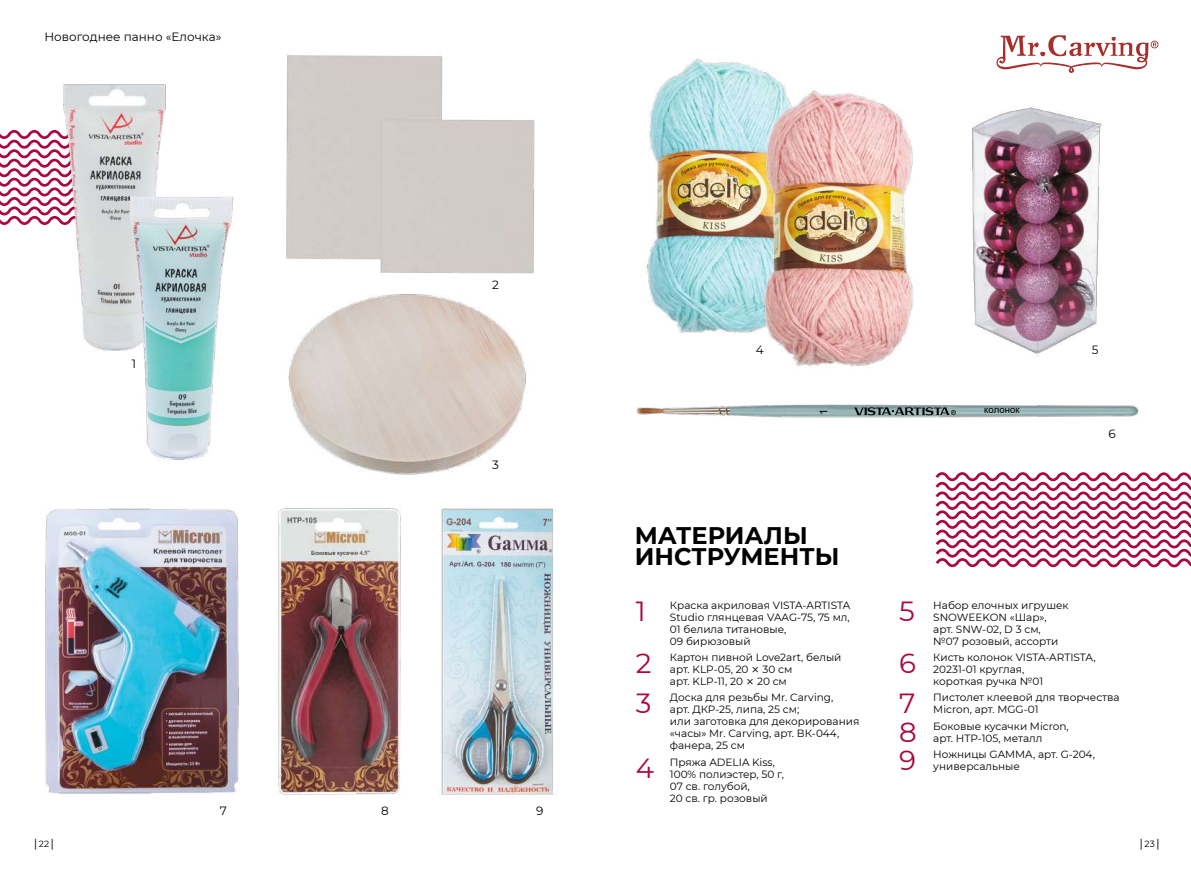
<style>
.page{position:relative;width:1191px;height:872px;background:#fff}
.page>*{position:absolute;margin:0;border:0;box-sizing:border-box;transform-origin:0 0}
.t1{font:27.6px "Montserrat";color:#ac063d}
.t2{font:700 24px/20.4px "Montserrat";color:#000}
.t3{font:12px "Montserrat";color:#000}
.t4{font:10.95px "Arial";color:#000}
.t5{font:10.5px/12px "Montserrat";color:#000}
.t6{font:9.6px "Arial";color:#000}
.t7{font:9px "Verdana";color:#000}
.s1{font-family:"Verdana"}
.s2{font-family:"Montserrat"}
</style>
<div class="page">
<img style="left:0;top:54px;width:553px;height:741px">
<img style="left:636px;top:43px;width:555px;height:525px">
<svg style="left:854px;top:407px;width:102px;height:8px"></svg>
<svg style="left:996px;top:35px;width:162px;height:38px"></svg>
<p class="t3" style="left:44px;top:29px;width:178px">Новогоднее панно «Елочка»</p>
<p class="t3" style="left:132px;top:356px;width:6px">1</p>
<p class="t3" style="left:492px;top:276px;width:8px">2</p>
<p class="t3" style="left:492px;top:457px;width:8px">3</p>
<p class="t3" style="left:220px;top:802px;width:9px">7</p>
<p class="t3" style="left:381px;top:802px;width:9px">8</p>
<p class="t3" style="left:536px;top:802px;width:9px">9</p>
<p class="t3" style="left:755px;top:341px;width:9px">4</p>
<p class="t3" style="left:1091px;top:341px;width:8px">5</p>
<p class="t4" style="left:816px;top:415px;width:8px;rotate:-90deg">1</p>
<p class="t6" style="left:984px;top:403px;width:37px">колонок</p>
<h2 class="t2" style="left:635px;top:524px;width:206px">МАТЕРИАЛЫ<br>ИНСТРУМЕНТЫ</h2>
<p class="t3" style="left:1108px;top:425px;width:9px">6</p>
<h1 class="t1" style="left:636px;top:592px;width:11px">1</h1>
<p class="t5" style="left:670px;top:599px;width:182px">Краска акриловая VISTA-ARTISTA<br>Studio глянцевая VAAG-75, 75 мл,<br>01 белила титановые,<br>09 бирюзовый</p>
<h1 class="t1" style="left:636px;top:644px;width:17px">2</h1>
<p class="t5" style="left:670px;top:651px;width:173px">Картон пивной Love2art, белый арт. KLP-05, 20 <span class="s1">×</span> 30 см<br>арт. KLP-11, 20 <span class="s1">×</span> 20 см</p>
<h1 class="t1" style="left:636px;top:684px;width:17px">3</h1>
<p class="t5" style="left:670px;top:691px;width:191px">Доска для резьбы Mr. Carving,<br>арт. ДКР-25, липа, 25 см;<br>или заготовка для декорирования «часы» Mr. Carving, арт. ВК-044, фанера, 25 см</p>
<h1 class="t1" style="left:636px;top:749px;width:20px">4</h1>
<p class="t5" style="left:670px;top:755px;width:116px">Пряжа ADELIA Kiss,<br>100% полиэстер, 50 г,<br>07 св. голубой,<br>20 св. гр. розовый</p>
<h1 class="t1" style="left:899px;top:592px;width:17px">5</h1>
<p class="t5" style="left:933px;top:599px;width:137px">Набор елочных игрушек<br>SNOWEEKON «Шар», арт. SNW-02, D 3 см, №07 розовый, ассорти</p>
<h1 class="t1" style="left:899px;top:644px;width:18px">6</h1>
<p class="t5" style="left:933px;top:651px;width:164px">Кисть колонок VISTA-ARTISTA,<br>20231-01 круглая,<br>короткая ручка №01</p>
<h1 class="t1" style="left:899px;top:684px;width:18px">7</h1>
<p class="t5" style="left:933px;top:691px;width:188px">Пистолет клеевой для творчества<br>Micron, арт. MGG-01</p>
<h1 class="t1" style="left:899px;top:713px;width:19px">8</h1>
<p class="t5" style="left:933px;top:719px;width:137px">Боковые кусачки Micron, арт. HTP-105, металл</p>
<h1 class="t1" style="left:899px;top:741px;width:18px">9</h1>
<p class="t5" style="left:933px;top:748px;width:163px">Ножницы GAMMA, арт. G-204, универсальные</p>
<p class="t7" style="left:33px;top:837px;width:24px">│<span class="s2">22</span>│</p>
<p class="t7" style="left:1138px;top:837px;width:24px">│<span class="s2">23</span>│</p>
</div>
